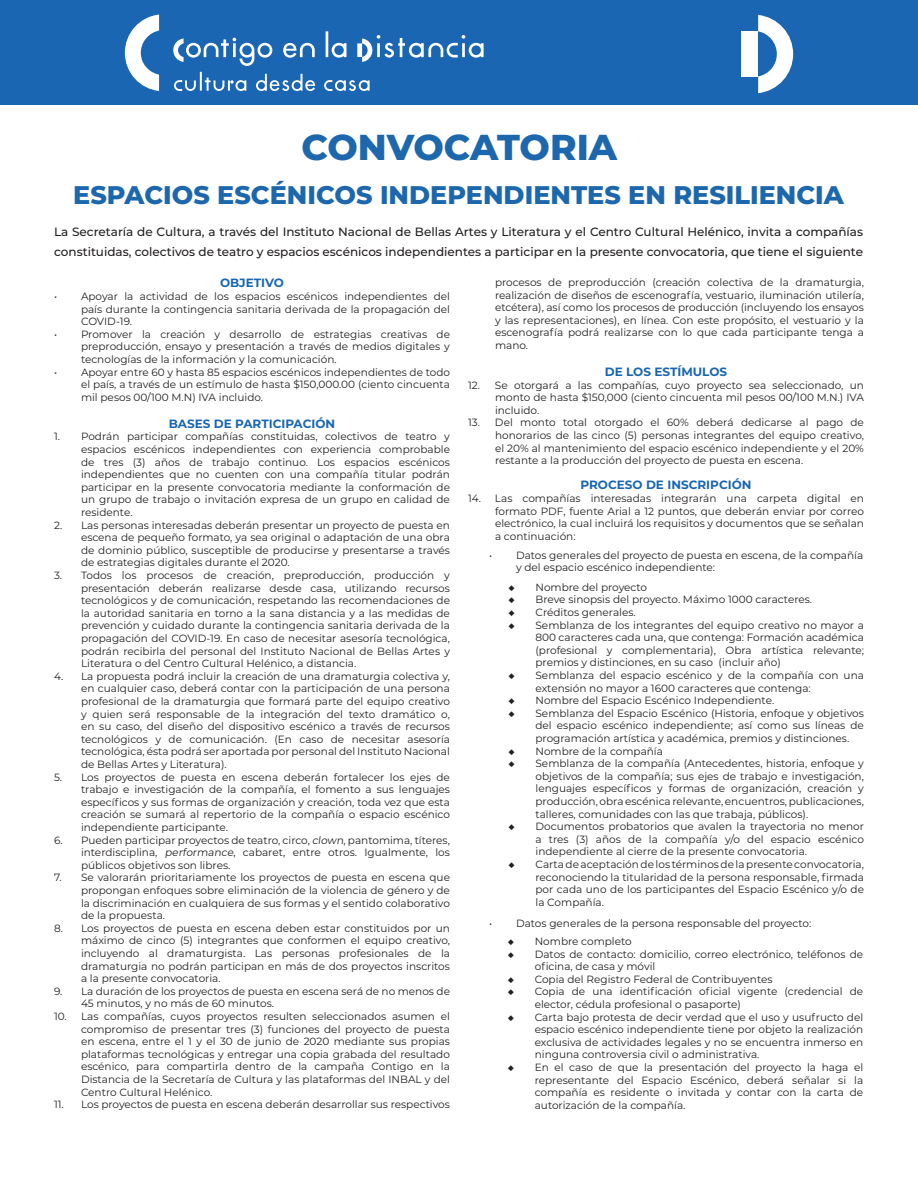
<style>
.page{position:relative;width:918px;height:1188px;background:#fff}
.page>*{position:absolute;margin:0;border:0;box-sizing:border-box;transform-origin:0 0}
.t1{font:800 36px "Montserrat";color:#1d67ad}
.t2{font:800 25.5px "Montserrat";color:#1d67ad}
.t3{font:500 12px/20.4px "Montserrat";color:#231f20}
.t4{font:700 12px "Montserrat";color:#1a66b2}
.t5{font:10.5px/12.6px "Montserrat";color:#231f20;text-align:justify}
</style>
<div class="page">
<div style="left:0;top:0;width:918px;height:105px;background:#1a66b2"></div>
<svg style="left:173px;top:31px;width:311px;height:60px"></svg>
<svg style="left:125px;top:15px;width:34px;height:76px"></svg>
<div style="left:742px;top:31px;width:16px;height:46px;background:#fff"></div>
<svg style="left:758px;top:15px;width:35px;height:78px"></svg>
<p class="t1" style="left:301px;top:120px;width:317px">CONVOCATORIA</p>
<p class="t2" style="left:73px;top:176px;width:772px">ESPACIOS ESCÉNICOS INDEPENDIENTES EN RESILIENCIA</p>
<p class="t3" style="left:54px;top:221px;width:811px">La Secretaría de Cultura, a través del Instituto Nacional de Bellas Artes y Literatura y el Centro Cultural Helénico, invita a compañías constituidas, colectivos de teatro y espacios escénicos independientes a participar en la presente convocatoria, que tiene el siguiente</p>
<p class="t5" style="left:495px;top:276px;width:371px">procesos de preproducción (creación colectiva de la dramaturgia, realización de diseños de escenografía, vestuario, iluminación utilería, etcétera), así como los procesos de producción (incluyendo los ensayos y las representaciones), en línea. Con este propósito, el vestuario y la escenografía podrá realizarse con lo que cada participante tenga a mano.</p>
<p class="t4" style="left:605px;top:363px;width:124px">DE LOS ESTÍMULOS</p>
<p class="t5" style="left:495px;top:378px;width:371px;text-indent:-27px">12. Se otorgará a las compañías, cuyo proyecto sea seleccionado, un monto de hasta $150,000 (ciento cincuenta mil pesos 00/100 M.N.) IVA incluido.</p>
<p class="t5" style="left:495px;top:416px;width:371px;text-indent:-27px">13. Del monto total otorgado el 60% deberá dedicarse al pago de honorarios de las cinco (5) personas integrantes del equipo creativo, el 20% al mantenimiento del espacio escénico independiente y el 20% restante a la producción del proyecto de puesta en escena.</p>
<p class="t4" style="left:580px;top:477px;width:173px">PROCESO DE INSCRIPCIÓN</p>
<p class="t5" style="left:495px;top:492px;width:371px;text-indent:-27px">14. Las compañías interesadas integrarán una carpeta digital en formato PDF, fuente Arial a 12 puntos, que deberán enviar por correo electrónico, la cual incluirá los requisitos y documentos que se señalan a continuación:</p>
<p class="t5" style="left:516px;top:548px;width:349px;text-indent:-27px">• Datos generales del proyecto de puesta en escena, de la compañía y del espacio escénico independiente:</p>
<p class="t5" style="left:509px;top:580px;width:140px">◆ Nombre del proyecto</p>
<p class="t5" style="left:509px;top:593px;width:305px">◆ Breve sinopsis del proyecto. Máximo 1000 caracteres.</p>
<p class="t5" style="left:509px;top:606px;width:129px">◆ Créditos generales.</p>
<p class="t5" style="left:536px;top:618px;width:330px;text-indent:-27px">◆ Semblanza de los integrantes del equipo creativo no mayor a 800 caracteres cada una, que contenga: Formación académica (profesional y complementaria), Obra artística relevante; premios y distinciones, en su caso (incluir año)</p>
<p class="t5" style="left:536px;top:669px;width:330px;text-indent:-27px">◆ Semblanza del espacio escénico y de la compañía con una extensión no mayor a 1600 caracteres que contenga:</p>
<p class="t5" style="left:509px;top:694px;width:267px">◆ Nombre del Espacio Escénico Independiente.</p>
<p class="t5" style="left:536px;top:706px;width:330px;text-indent:-27px">◆ Semblanza del Espacio Escénico (Historia, enfoque y objetivos del espacio escénico independiente; así como sus líneas de programación artística y académica, premios y distinciones.</p>
<p class="t5" style="left:509px;top:744px;width:156px">◆ Nombre de la compañía</p>
<p class="t5" style="left:536px;top:757px;width:330px;text-indent:-27px">◆ Semblanza de la compañía (Antecedentes, historia, enfoque y objetivos de la compañía; sus ejes de trabajo e investigación, lenguajes específicos y formas de organización, creación y producción, obra escénica relevante, encuentros, publicaciones, talleres, comunidades con las que trabaja, públicos).</p>
<p class="t5" style="left:536px;top:820px;width:330px;text-indent:-27px">◆ Documentos probatorios que avalen la trayectoria no menor a tres (3) años de la compañía y/o del espacio escénico independiente al cierre de la presente convocatoria.</p>
<p class="t5" style="left:536px;top:858px;width:330px;text-indent:-27px">◆ Carta de aceptación de los términos de la presente convocatoria, reconociendo la titularidad de la persona responsable, firmada por cada uno de los participantes del Espacio Escénico y/o de la Compañía.</p>
<p class="t5" style="left:489px;top:917px;width:324px">• Datos generales de la persona responsable del proyecto:</p>
<p class="t5" style="left:508px;top:935px;width:126px">◆ Nombre completo</p>
<p class="t5" style="left:535px;top:947px;width:330px;text-indent:-27px">◆ Datos de contacto: domicilio, correo electrónico, teléfonos de oficina, de casa y móvil</p>
<p class="t5" style="left:508px;top:972px;width:266px">◆ Copia del Registro Federal de Contribuyentes</p>
<p class="t5" style="left:535px;top:985px;width:330px;text-indent:-27px">◆ Copia de una identificación oficial vigente (credencial de elector, cédula profesional o pasaporte)</p>
<p class="t5" style="left:535px;top:1010px;width:330px;text-indent:-27px">◆ Carta bajo protesta de decir verdad que el uso y usufructo del espacio escénico independiente tiene por objeto la realización exclusiva de actividades legales y no se encuentra inmerso en ninguna controversia civil o administrativa.</p>
<p class="t5" style="left:535px;top:1061px;width:330px;text-indent:-27px">◆ En el caso de que la presentación del proyecto la haga el representante del Espacio Escénico, deberá señalar si la compañía es residente o invitada y contar con la carta de autorización de la compañía.</p>
<p class="t4" style="left:220px;top:275px;width:65px">OBJETIVO</p>
<p class="t5" style="left:81px;top:290px;width:370px;text-indent:-27px">• Apoyar la actividad de los espacios escénicos independientes del país durante la contingencia sanitaria derivada de la propagación del COVID-19.</p>
<p class="t5" style="left:81px;top:327px;width:371px;text-indent:-27px">• Promover la creación y desarrollo de estrategias creativas de preproducción, ensayo y presentación a través de medios digitales y tecnologías de la información y la comunicación.</p>
<p class="t5" style="left:81px;top:365px;width:371px;text-indent:-27px">• Apoyar entre 60 y hasta 85 espacios escénicos independientes de todo el país, a través de un estímulo de hasta $150,000.00 (ciento cincuenta mil pesos 00/100 M.N) IVA incluido.</p>
<p class="t4" style="left:169px;top:415px;width:168px">BASES DE PARTICIPACIÓN</p>
<p class="t5" style="left:81px;top:430px;width:371px;text-indent:-27px">1. Podrán participar compañías constituidas, colectivos de teatro y espacios escénicos independientes con experiencia comprobable de tres (3) años de trabajo continuo. Los espacios escénicos independientes que no cuenten con una compañía titular podrán participar en la presente convocatoria mediante la conformación de un grupo de trabajo o invitación expresa de un grupo en calidad de residente.</p>
<p class="t5" style="left:81px;top:518px;width:371px;text-indent:-27px">2. Las personas interesadas deberán presentar un proyecto de puesta en escena de pequeño formato, ya sea original o adaptación de una obra de dominio público, susceptible de producirse y presentarse a través de estrategias digitales durante el 2020.</p>
<p class="t5" style="left:81px;top:569px;width:371px;text-indent:-27px">3. Todos los procesos de creación, preproducción, producción y presentación deberán realizarse desde casa, utilizando recursos tecnológicos y de comunicación, respetando las recomendaciones de la autoridad sanitaria en torno a la sana distancia y a las medidas de prevención y cuidado durante la contingencia sanitaria derivada de la propagación del COVID-19. En caso de necesitar asesoría tecnológica, podrán recibirla del personal del Instituto Nacional de Bellas Artes y Literatura o del Centro Cultural Helénico, a distancia.</p>
<p class="t5" style="left:81px;top:669px;width:371px;text-indent:-27px">4. La propuesta podrá incluir la creación de una dramaturgia colectiva y, en cualquier caso, deberá contar con la participación de una persona profesional de la dramaturgia que formará parte del equipo creativo y quien será responsable de la integración del texto dramático o, en su caso, del diseño del dispositivo escénico a través de recursos tecnológicos y de comunicación. (En caso de necesitar asesoría tecnológica, ésta podrá ser aportada por personal del Instituto Nacional de Bellas Artes y Literatura).</p>
<p class="t5" style="left:81px;top:770px;width:371px;text-indent:-27px">5. Los proyectos de puesta en escena deberán fortalecer los ejes de trabajo e investigación de la compañía, el fomento a sus lenguajes específicos y sus formas de organización y creación, toda vez que esta creación se sumará al repertorio de la compañía o espacio escénico independiente participante.</p>
<p class="t5" style="left:81px;top:833px;width:371px;text-indent:-27px">6. Pueden participar proyectos de teatro, circo, clown, pantomima, títeres, interdisciplina, performance, cabaret, entre otros. Igualmente, los públicos objetivos son libres.</p>
<p class="t5" style="left:81px;top:871px;width:371px;text-indent:-27px">7. Se valorarán prioritariamente los proyectos de puesta en escena que propongan enfoques sobre eliminación de la violencia de género y de la discriminación en cualquiera de sus formas y el sentido colaborativo de la propuesta.</p>
<p class="t5" style="left:81px;top:921px;width:371px;text-indent:-27px">8. Los proyectos de puesta en escena deben estar constituidos por un máximo de cinco (5) integrantes que conformen el equipo creativo, incluyendo al dramaturgista. Las personas profesionales de la dramaturgia no podrán participan en más de dos proyectos inscritos a la presente convocatoria.</p>
<p class="t5" style="left:81px;top:984px;width:371px;text-indent:-27px">9. La duración de los proyectos de puesta en escena será de no menos de<br>45 minutos, y no más de 60 minutos.</p>
<p class="t5" style="left:81px;top:1010px;width:371px;text-indent:-27px">10. Las compañías, cuyos proyectos resulten seleccionados asumen el compromiso de presentar tres (3) funciones del proyecto de puesta en escena, entre el 1 y el 30 de junio de 2020 mediante sus propias plataformas tecnológicas y entregar una copia grabada del resultado escénico, para compartirla dentro de la campaña Contigo en la Distancia de la Secretaría de Cultura y las plataformas del INBAL y del Centro Cultural Helénico.</p>
<p class="t5" style="left:54px;top:1098px;width:398px">11. Los proyectos de puesta en escena deberán desarrollar sus respectivos</p>
</div>
